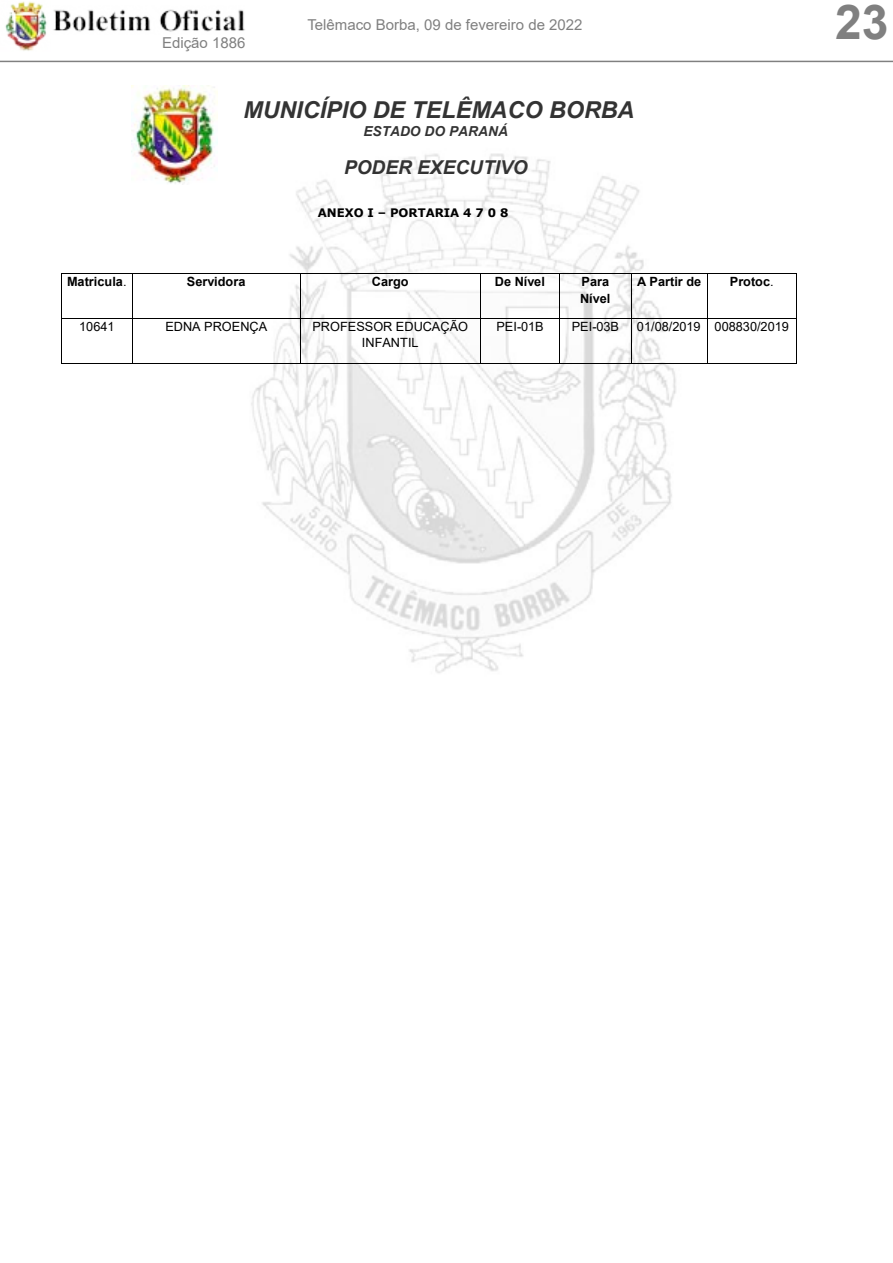
<style>
.page{position:relative;width:893px;height:1263px;background:#fff}
.page>*{position:absolute;margin:0;border:0;box-sizing:border-box;transform-origin:0 0}
.t1{font:700 48px "Arial";color:#808080}
.t2{font:italic 700 23.25px "Arial";color:#333}
.t3{font:italic 700 19.05px "Arial";color:#333}
.t4{font:15px "Arial";color:#808080}
.t5{font:italic 700 13.8px "Arial";color:#333}
.t6{font:12.75px/16.8px "Arial";color:#000;text-align:center}
.t7{font:700 12.75px/16.8px "Arial";color:#000}
.t8{font:700 11.7px "Verdana";color:#000}
.s1{font-weight:400}
</style>
<div class="page">
<img style="left:53px;top:9px;width:192px;height:23px">
<img style="left:5px;top:1px;width:42px;height:50px">
<hr style="left:0;top:61px;width:893px;height:1px;background:#808080">
<img style="left:218px;top:153px;width:493px;height:520px">
<img style="left:131px;top:86px;width:87px;height:98px">
<hr style="left:62px;top:274px;width:70px;height:1px;background:#000">
<hr style="left:133px;top:274px;width:167px;height:1px;background:#000">
<hr style="left:300px;top:274px;width:180px;height:1px;background:#000">
<hr style="left:481px;top:274px;width:78px;height:1px;background:#000">
<hr style="left:560px;top:274px;width:71px;height:1px;background:#000">
<hr style="left:631px;top:274px;width:76px;height:1px;background:#000">
<hr style="left:707px;top:274px;width:89px;height:1px;background:#000">
<hr style="left:61px;top:274px;width:1px;height:44px;background:#000">
<hr style="left:132px;top:274px;width:1px;height:44px;background:#000">
<hr style="left:300px;top:274px;width:1px;height:44px;background:#000">
<hr style="left:480px;top:274px;width:1px;height:44px;background:#000">
<hr style="left:559px;top:274px;width:1px;height:44px;background:#000">
<hr style="left:631px;top:274px;width:1px;height:44px;background:#000">
<hr style="left:707px;top:274px;width:1px;height:44px;background:#000">
<hr style="left:796px;top:274px;width:1px;height:44px;background:#000">
<hr style="left:62px;top:318px;width:70px;height:1px;background:#000">
<hr style="left:133px;top:318px;width:167px;height:1px;background:#000">
<hr style="left:300px;top:318px;width:180px;height:1px;background:#000">
<hr style="left:481px;top:318px;width:78px;height:1px;background:#000">
<hr style="left:560px;top:318px;width:71px;height:1px;background:#000">
<hr style="left:631px;top:318px;width:76px;height:1px;background:#000">
<hr style="left:707px;top:318px;width:89px;height:1px;background:#000">
<hr style="left:61px;top:319px;width:1px;height:44px;background:#000">
<hr style="left:62px;top:363px;width:70px;height:1px;background:#000">
<hr style="left:132px;top:319px;width:1px;height:44px;background:#000">
<hr style="left:133px;top:363px;width:167px;height:1px;background:#000">
<hr style="left:300px;top:319px;width:1px;height:44px;background:#000">
<hr style="left:300px;top:363px;width:180px;height:1px;background:#000">
<hr style="left:480px;top:319px;width:1px;height:44px;background:#000">
<hr style="left:481px;top:363px;width:78px;height:1px;background:#000">
<hr style="left:559px;top:319px;width:1px;height:44px;background:#000">
<hr style="left:560px;top:363px;width:71px;height:1px;background:#000">
<hr style="left:631px;top:319px;width:1px;height:44px;background:#000">
<hr style="left:631px;top:363px;width:76px;height:1px;background:#000">
<hr style="left:707px;top:319px;width:1px;height:44px;background:#000">
<hr style="left:707px;top:363px;width:89px;height:1px;background:#000">
<hr style="left:796px;top:319px;width:1px;height:44px;background:#000">
<p class="t4" style="left:162px;top:33px;width:85px">Edição 1886</p>
<p class="t4" style="left:307px;top:15px;width:277px">Telêmaco Borba, 09 de fevereiro de 2022</p>
<h2 class="t2" style="left:243px;top:95px;width:392px">MUNICÍPIO DE TELÊMACO BORBA</h2>
<p class="t5" style="left:363px;top:122px;width:146px">ESTADO DO PARANÁ</p>
<h3 class="t3" style="left:344px;top:155px;width:185px">PODER EXECUTIVO</h3>
<p class="t8" style="left:318px;top:204px;width:192px">ANEXO I – PORTARIA 4 7 0 8</p>
<p class="t7" style="left:67px;top:273px;width:61px">Matricula<span class="s1">.</span></p>
<p class="t7" style="left:187px;top:273px;width:60px">Servidora</p>
<p class="t7" style="left:372px;top:273px;width:38px">Cargo</p>
<p class="t7" style="left:495px;top:273px;width:52px">De Nível</p>
<p class="t7" style="left:580px;top:273px;width:32px">Para<br>Nível</p>
<p class="t7" style="left:637px;top:273px;width:66px">A Partir de</p>
<p class="t7" style="left:730px;top:273px;width:45px">Protoc<span class="s1">.</span></p>
<p class="t6" style="left:79px;top:318px;width:37px">10641</p>
<p class="t6" style="left:165px;top:318px;width:103px">EDNA PROENÇA</p>
<p class="t6" style="left:312px;top:318px;width:157px">PROFESSOR EDUCAÇÃO<br>INFANTIL</p>
<p class="t6" style="left:496px;top:318px;width:49px">PEI-01B</p>
<p class="t6" style="left:572px;top:318px;width:49px">PEI-03B</p>
<p class="t6" style="left:637px;top:318px;width:153px">01/08/2019 008830/2019</p>
<h1 class="t1" style="left:835px;top:-11px;width:55px">23</h1>
</div>
